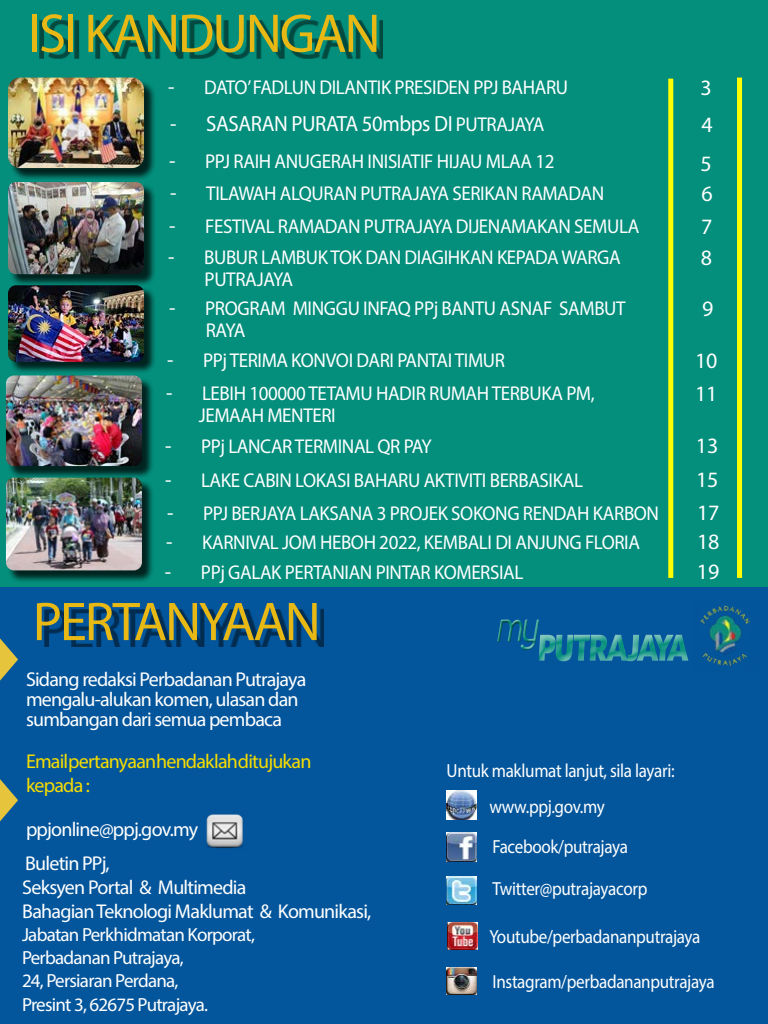
<style>
.page{position:relative;width:768px;height:1024px;background:#fff}
.page>*{position:absolute;margin:0;border:0;box-sizing:border-box;transform-origin:0 0}
.t1{font:55px "Myriad Pro";letter-spacing:-.04em;color:#e8b815}
.t2{font:22px "Myriad Pro";letter-spacing:-.02em;color:#fff;scale:.95 1}
.t3{font:22px/38.3px "Myriad Pro";letter-spacing:-.02em;color:#fff;text-align:justify}
.t4{font:20px/22px "Myriad Pro";letter-spacing:-.02em;color:#fff;scale:.95 1}
.t5{font:20px/20px "Myriad Pro";letter-spacing:-.04em;color:#fff}
.t6{font:20px/24px "Myriad Pro";letter-spacing:-.04em;color:#f7dc00}
.t7{font:19px/36px "Myriad Pro";letter-spacing:-.025em;color:#fff;scale:.9 1}
.t8{font:19px/23.3px "Myriad Pro";letter-spacing:-.025em;color:#fff}
.s1{font-size:22px}
.s2{font-size:20px}
</style>
<div class="page">
<div style="left:0;top:587px;width:768px;height:437px;background:#04569c"></div>
<div style="left:0;top:0;width:768px;height:587px;background:#048e7c"></div>
<div style="left:668px;top:79px;width:5px;height:499px;background:#ff0"></div>
<div style="left:737px;top:78px;width:5px;height:500px;background:#ff0"></div>
<img style="left:447px;top:790px;width:29px;height:30px">
<svg style="left:0;top:638px;width:18px;height:43px"></svg>
<img style="left:206px;top:814px;width:38px;height:35px">
<svg style="left:539px;top:634px;width:149px;height:27px"></svg>
<div style="left:489px;top:615px;width:58px;height:36px;background:#000;opacity:.75"></div>
<div style="left:44px;top:608px;width:280px;height:39px;background:#000;opacity:.49"></div>
<svg style="left:0;top:779px;width:18px;height:42px"></svg>
<img style="left:447px;top:832px;width:29px;height:30px">
<img style="left:447px;top:876px;width:29px;height:28px">
<img style="left:448px;top:922px;width:29px;height:28px">
<img style="left:447px;top:967px;width:29px;height:28px">
<div style="left:39px;top:20px;width:344px;height:40px;background:#000;opacity:.49"></div>
<img style="left:700px;top:605px;width:50px;height:61px">
<div style="left:10px;top:79px;width:147px;height:101px;background:#000;opacity:.75"></div>
<img style="left:8px;top:78px;width:136px;height:90px">
<div style="left:10px;top:184px;width:147px;height:103px;background:#000;opacity:.75"></div>
<img style="left:8px;top:182px;width:136px;height:92px">
<div style="left:10px;top:287px;width:147px;height:87px;background:#000;opacity:.75"></div>
<img style="left:8px;top:285px;width:136px;height:77px">
<div style="left:8px;top:479px;width:147px;height:104px;background:#000;opacity:.75"></div>
<img style="left:6px;top:478px;width:136px;height:92px">
<div style="left:8px;top:377px;width:147px;height:101px;background:#000;opacity:.75"></div>
<img style="left:6px;top:376px;width:136px;height:90px">
<h1 class="t1" style="left:28px;top:0;width:354px">ISI KANDUNGAN</h1>
<p class="t4" style="left:168px;top:76px;width:423px"><span class="s1">-</span> DATO’ FADLUN DILANTIK PRESIDEN PPJ BAHARU</p>
<p class="t2" style="left:170px;top:110px;width:395px">- SASARAN PURATA 50mbps DI <span class="s2">PUTRAJAYA</span></p>
<p class="t4" style="left:169px;top:150px;width:407px"><span class="s1">-</span> PPJ RAIH ANUGERAH INISIATIF HIJAU MLAA 12</p>
<p class="t4" style="left:170px;top:182px;width:458px"><span class="s1">-</span> TILAWAH ALQURAN PUTRAJAYA SERIKAN RAMADAN</p>
<p class="t3" style="left:701px;top:68px;width:14px">3<br>4<br>5</p>
<p class="t3" style="left:702px;top:174px;width:13px">6</p>
<p class="t4" style="left:169px;top:215px;width:496px"><span class="s1">-</span> FESTIVAL RAMADAN PUTRAJAYA DIJENAMAKAN SEMULA</p>
<p class="t3" style="left:701px;top:207px;width:13px">7</p>
<p class="t4" style="left:205px;top:246px;width:440px;text-indent:-36px"><span class="s1">-</span> BUBUR LAMBUK TOK DAN DIAGIHKAN KEPADA WARGA<br>PUTRAJAYA</p>
<p class="t3" style="left:701px;top:238px;width:13px">8</p>
<p class="t4" style="left:206px;top:296px;width:444px;text-indent:-36px"><span class="s1">-</span> PROGRAM MINGGU INFAQ PPj BANTU ASNAF SAMBUT<br>RAYA</p>
<p class="t3" style="left:702px;top:289px;width:13px">9</p>
<p class="t4" style="left:167px;top:348px;width:357px"><span class="s1">-</span> PPj TERIMA KONVOI DARI PANTAI TIMUR</p>
<p class="t3" style="left:695px;top:341px;width:24px">10</p>
<p class="t4" style="left:199px;top:381px;width:418px;text-indent:-33px"><span class="s1">-</span> LEBIH 100000 TETAMU HADIR RUMAH TERBUKA PM,<br>JEMAAH MENTERI</p>
<p class="t3" style="left:695px;top:374px;width:24px">11</p>
<p class="t3" style="left:696px;top:426px;width:24px">13</p>
<p class="t4" style="left:165px;top:434px;width:282px"><span class="s1">-</span> PPj LANCAR TERMINAL QR PAY</p>
<p class="t4" style="left:165px;top:468px;width:442px"><span class="s1">-</span> LAKE CABIN LOKASI BAHARU AKTIVITI BERBASIKAL</p>
<p class="t3" style="left:696px;top:460px;width:24px">15</p>
<p class="t4" style="left:167px;top:501px;width:520px"><span class="s1">-</span> PPJ BERJAYA LAKSANA 3 PROJEK SOKONG RENDAH KARBON</p>
<p class="t3" style="left:697px;top:493px;width:24px">17</p>
<p class="t4" style="left:166px;top:531px;width:500px"><span class="s1">-</span> KARNIVAL JOM HEBOH 2022, KEMBALI DI ANJUNG FLORIA</p>
<p class="t3" style="left:697px;top:522px;width:24px">18</p>
<p class="t4" style="left:165px;top:561px;width:379px"><span class="s1">-</span> PPj GALAK PERTANIAN PINTAR KOMERSIAL</p>
<p class="t3" style="left:697px;top:553px;width:24px">19</p>
<h1 class="t1" style="left:33px;top:588px;width:290px">PERTANYAAN</h1>
<p class="t5" style="left:26px;top:669px;width:282px">Sidang redaksi Perbadanan Putrajaya mengalu-alukan komen, ulasan dan sumbangan dari semua pembaca</p>
<p class="t6" style="left:26px;top:749px;width:287px">Email pertanyaan hendaklah ditujukan kepada :</p>
<p class="t5" style="left:26px;top:819px;width:174px">ppjonline@ppj.gov.my</p>
<p class="t5" style="left:22px;top:850px;width:351px;line-height:24px">Buletin PPj,<br>Seksyen Portal &amp; Multimedia<br>Bahagian Teknologi Maklumat &amp; Komunikasi,</p>
<p class="t8" style="left:22px;top:922px;width:235px">Jabatan Perkhidmatan Korporat,<br>Perbadanan Putrajaya,<br>24, Persiaran Perdana,<br>Presint 3, 62675 Putrajaya.</p>
<p class="t7" style="left:489px;top:752px;width:207px;text-indent:-43px">Untuk maklumat lanjut, sila layari: www.ppj.gov.my</p>
<p class="t7" style="left:493px;top:828px;width:152px">Facebook/putrajaya</p>
<p class="t7" style="left:493px;top:870px;width:174px">Twitter@putrajayacorp</p>
<p class="t7" style="left:489px;top:918px;width:236px">Youtube/perbadananputrajaya</p>
<p class="t7" style="left:493px;top:963px;width:248px">Instagram/perbadananputrajaya</p>
</div>
